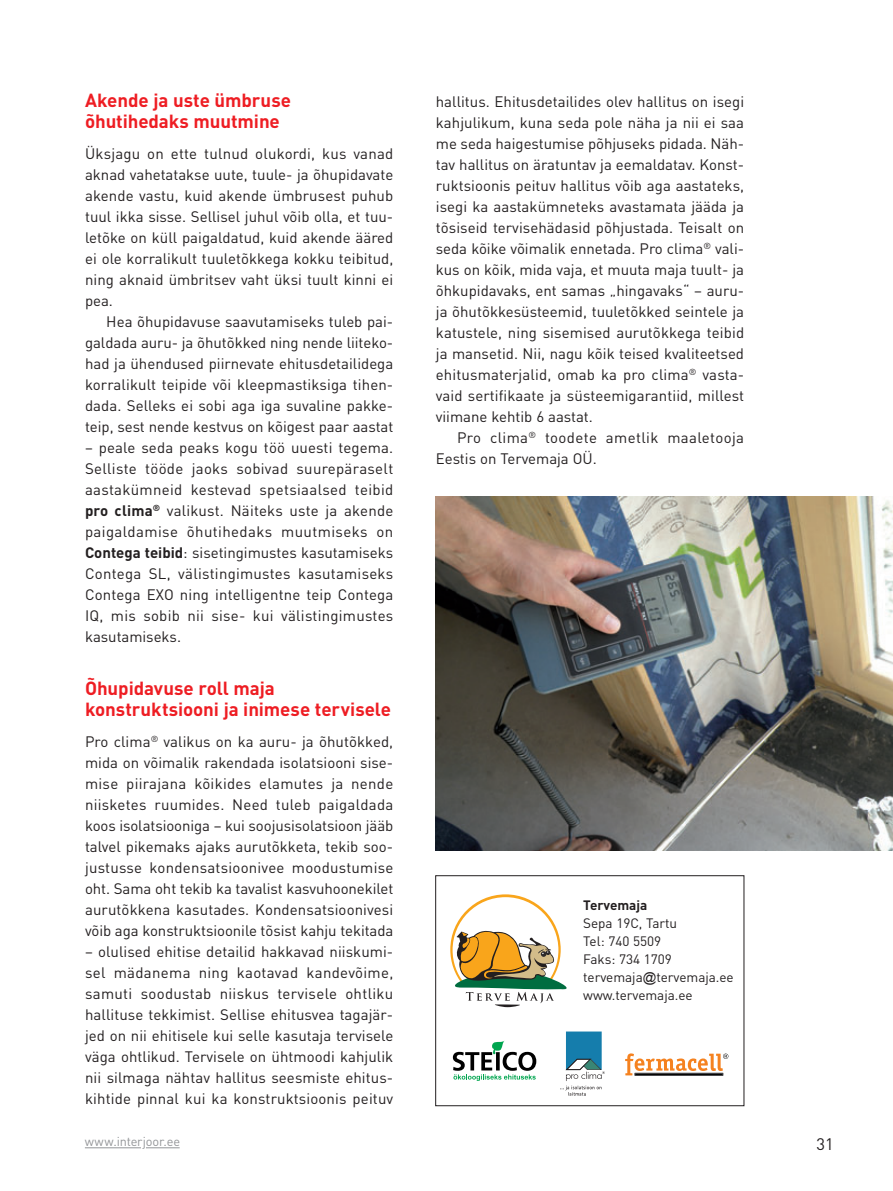
<style>
.page{position:relative;width:893px;height:1191px;background:#fff}
.page>*{position:absolute;margin:0;border:0;box-sizing:border-box;transform-origin:0 0}
.t1{font:700 18.75px/21px "DIN";letter-spacing:-.005em;color:#ee1d23}
.t2{font:16.5px "DIN";color:#231f20}
.t3{font:15px/21px "DIN";letter-spacing:.005em;color:#231f20;text-align:justify}
.t4{font:15px/21px "DIN";letter-spacing:.025em;color:#231f20}
.t5{font:13.5px/18px "DIN";color:#231f20}
.t6{font:700 13.5px "DIN";color:#231f20}
.t7{font:12.75px "DIN";letter-spacing:-.01em;color:#939598}
.s1{font-weight:700}
.s2{font-family:"Arial"}
</style>
<div class="page">
<hr style="left:85px;top:1147px;width:56px;height:1px;background:#939598">
<hr style="left:146px;top:1147px;width:34px;height:1px;background:#939598">
<div style="left:435px;top:875px;width:309px;height:231px;border:1px solid #231f20"></div>
<svg style="left:625px;top:1053px;width:103px;height:22px"></svg>
<svg style="left:560px;top:1031px;width:45px;height:64px"></svg>
<svg style="left:453px;top:1040px;width:83px;height:41px"></svg>
<svg style="left:450px;top:894px;width:117px;height:113px"></svg>
<img style="left:436px;top:496px;width:457px;height:354px">
<p class="t1" style="left:85px;top:91px;width:208px">Akende ja uste ümbruse õhutihedaks muutmine</p>
<p class="t3" style="left:85px;top:145px;width:310px">Üksjagu on ette tulnud olukordi, kus vanad aknad vahetatakse uute, tuule- ja õhupidavate akende vastu, kuid akende ümbrusest puhub tuul ikka sisse. Sellisel juhul võib olla, et tuu&shy;letõke on küll paigaldatud, kuid akende ääred ei ole korralikult tuuletõkkega kokku teibitud, ning aknaid ümbritsev vaht üksi tuult kinni ei pea.</p>
<p class="t3" style="left:85px;top:313px;width:310px;text-indent:21px">Hea õhupidavuse saavutamiseks tuleb pai&shy;galdada auru- ja õhutõkked ning nende liiteko&shy;had ja ühendused piirnevate ehitusdetailidega korralikult teipide või kleepmastiksiga tihen&shy;dada. Selleks ei sobi aga iga suvaline pakke&shy;teip, sest nende kestvus on kõigest paar aastat</p>
<p class="t3" style="left:85px;top:439px;width:310px">– peale seda peaks kogu töö uuesti tegema.<br>Selliste tööde jaoks sobivad suurepäraselt aastakümneid kestevad spetsiaalsed teibid <span class="s1">pro clima</span><sup>®</sup> valikust. Näiteks uste ja akende paigaldamise õhutihedaks muutmiseks on <span class="s1">Contega teibid</span>: sisetingimustes kasutamiseks Contega SL, välistingimustes kasutamiseks Contega EXO ning intelligentne teip Contega IQ, mis sobib nii sise- kui välistingimustes kasutamiseks.</p>
<p class="t1" style="left:85px;top:679px;width:308px">Õhupidavuse roll maja konstruktsiooni ja inimese tervisele</p>
<p class="t3" style="left:85px;top:733px;width:310px">Pro clima<sup>®</sup> valikus on ka auru- ja õhutõkked, mida on võimalik rakendada isolatsiooni sise&shy;mise piirajana kõikides elamutes ja nende niisketes ruumides. Need tuleb paigaldada koos isolatsiooniga – kui soojusisolatsioon jääb talvel pikemaks ajaks aurutõkketa, tekib soo&shy;justusse kondensatsioonivee moodustumise oht. Sama oht tekib ka tavalist kasvuhoonekilet aurutõkkena kasutades. Kondensatsioonivesi võib aga konstruktsioonile tõsist kahju tekitada</p>
<p class="t3" style="left:85px;top:943px;width:310px">– olulised ehitise detailid hakkavad niiskumi&shy;sel mädanema ning kaotavad kandevõime, samuti soodustab niiskus tervisele ohtliku hallituse tekkimist. Sellise ehitusvea tagajär&shy;jed on nii ehitisele kui selle kasutaja tervisele väga ohtlikud. Tervisele on ühtmoodi kahjulik nii silmaga nähtav hallitus seesmiste ehitus&shy;kihtide pinnal kui ka konstruktsioonis peituv</p>
<p class="t3" style="left:436px;top:92px;width:310px">hallitus. Ehitusdetailides olev hallitus on isegi kahjulikum, kuna seda pole näha ja nii ei saa me seda haigestumise põhjuseks pidada. Näh&shy;tav hallitus on äratuntav ja eemaldatav. Konst&shy;ruktsioonis peituv hallitus võib aga aastateks, isegi ka aastakümneteks avastamata jääda ja tõsiseid tervisehädasid põhjustada. Teisalt on seda kõike võimalik ennetada. Pro clima<sup>®</sup> vali&shy;kus on kõik, mida vaja, et muuta maja tuult- ja õhkupidavaks, ent samas „hingavaks“ – auru&shy;ja õhutõkkesüsteemid, tuuletõkked seintele ja katustele, ning sisemised aurutõkkega teibid ja mansetid. Nii, nagu kõik teised kvaliteetsed ehitusmaterjalid, omab ka pro clima<sup>®</sup> vasta&shy;vaid sertifikaate ja süsteemigarantiid, millest viimane kehtib 6 aastat.</p>
<p class="t4" style="left:436px;top:428px;width:310px;text-indent:21px">Pro clima<sup>®</sup> toodete ametlik maaletooja<br>Eestis on Tervemaja OÜ.</p>
<p class="t6" style="left:583px;top:900px;width:65px">Tervemaja</p>
<p class="t5" style="left:583px;top:915px;width:152px">Sepa 19C, Tartu<br>Tel: 740 5509<br>Faks: 734 1709 tervemaja<span class="s2">@</span>tervemaja.ee www.tervemaja.ee</p>
<p class="t7" style="left:85px;top:1137px;width:97px">www.interjoor.ee</p>
<p class="t2" style="left:816px;top:1138px;width:19px">31</p>
</div>
